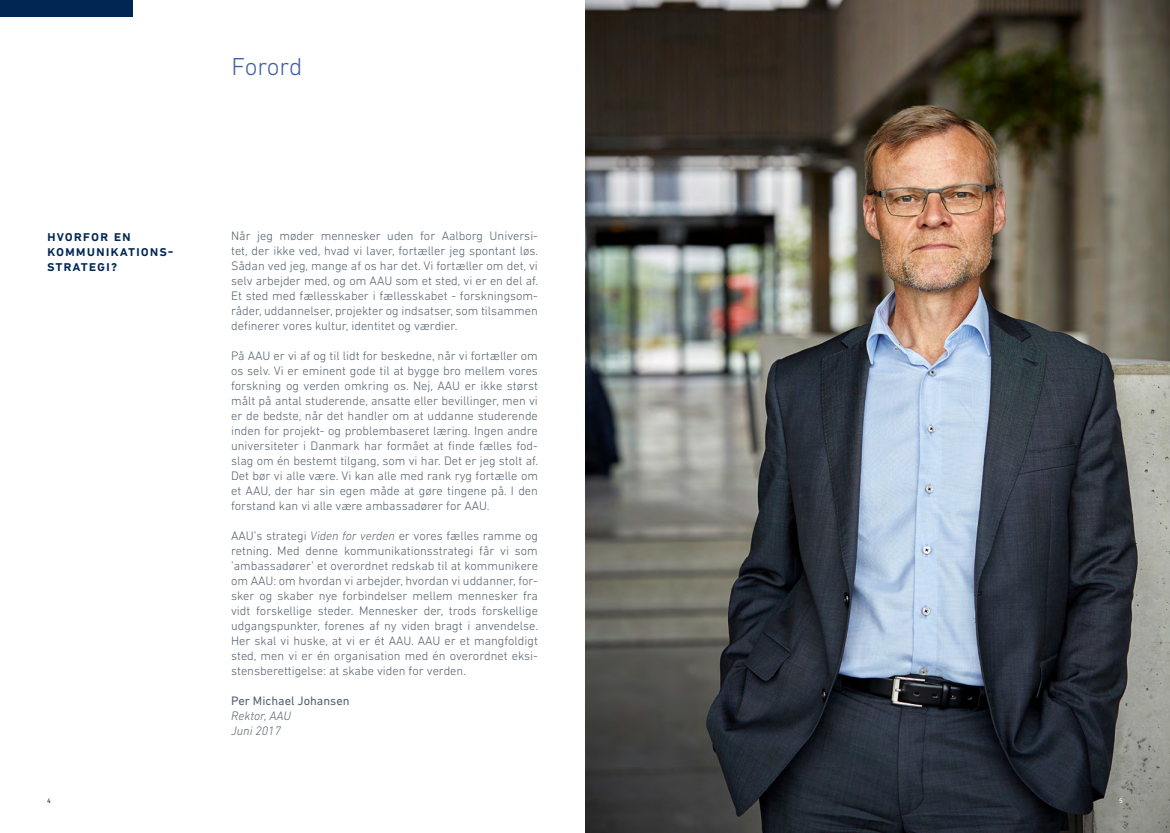
<style>
.page{position:relative;width:1170px;height:833px;background:#fff}
.page>*{position:absolute;margin:0;border:0;box-sizing:border-box;transform-origin:0 0}
.t1{font:300 25px "DIN Next LT Pro";letter-spacing:-.02em;color:#4260aa}
.t2{font:500 15px/15px "DIN Next LT Pro";letter-spacing:.06em;color:#002653}
.t3{font:300 12.5px/15px "DIN Next LT Pro";color:#54616e;text-align:justify}
.t4{font:12.5px "DIN Next LT Pro";color:#54616e}
.t5{font:italic 300 12.5px/15px "DIN Next LT Pro";color:#54616e}
.t6{font:6.88px "DIN Next LT Pro";color:#002653}
.t7{font:6.88px "DIN Next LT Pro";color:#fff}
.s1{font-style:italic}
</style>
<div class="page">
<img style="left:585px;top:0;width:584px;height:833px">
<div style="left:0;top:0;width:133px;height:17px;background:#002653"></div>
<h1 class="t1" style="left:231px;top:52px;width:72px">Forord</h1>
<p class="t2" style="left:47px;top:228px;width:128px">hvorfor en kommunikations&shy;strategi?</p>
<p class="t6" style="left:47px;top:796px;width:5px">4</p>
<p class="t3" style="left:231px;top:228px;width:308px">Når jeg møder mennesker uden for Aalborg Universi&shy;tet, der ikke ved, hvad vi laver, fortæller jeg spontant løs.<br>Sådan ved jeg, mange af os har det. Vi fortæller om det, vi selv arbejder med, og om AAU som et sted, vi er en del af.<br>Et sted med fællesskaber i fællesskabet - forskningsom&shy;råder, uddannelser, projekter og indsatser, som tilsammen definerer vores kultur, identitet og værdier.</p>
<p class="t3" style="left:231px;top:348px;width:308px">På AAU er vi af og til lidt for beskedne, når vi fortæller om os selv. Vi er eminent gode til at bygge bro mellem vores forskning og verden omkring os. Nej, AAU er ikke størst målt på antal studerende, ansatte eller bevillinger, men vi er de bedste, når det handler om at uddanne studerende inden for projekt- og problembaseret læring. Ingen andre universiteter i Danmark har formået at finde fælles fod&shy;slag om én bestemt tilgang, som vi har. Det er jeg stolt af.<br>Det bør vi alle være. Vi kan alle med rank ryg fortælle om et AAU, der har sin egen måde at gøre tingene på. I den forstand kan vi alle være ambassadører for AAU.</p>
<p class="t3" style="left:231px;top:528px;width:308px">AAU’s strategi <span class="s1">Viden for verden</span> er vores fælles ramme og retning. Med denne kommunikationsstrategi får vi som ’ambassadører’ et overordnet redskab til at kommunikere om AAU: om hvordan vi arbejder, hvordan vi uddanner, for&shy;sker og skaber nye forbindelser mellem mennesker fra vidt forskellige steder. Mennesker der, trods forskellige udgangspunkter, forenes af ny viden bragt i anvendelse.<br>Her skal vi huske, at vi er ét AAU. AAU er et mangfoldigt sted, men vi er én organisation med én overordnet eksi&shy;stensberettigelse: at skabe viden for verden.</p>
<p class="t4" style="left:231px;top:693px;width:120px">Per Michael Johansen</p>
<p class="t5" style="left:231px;top:708px;width:62px">Rektor, AAU<br>Juni 2017</p>
<p class="t7" style="left:1119px;top:796px;width:5px">5</p>
</div>
